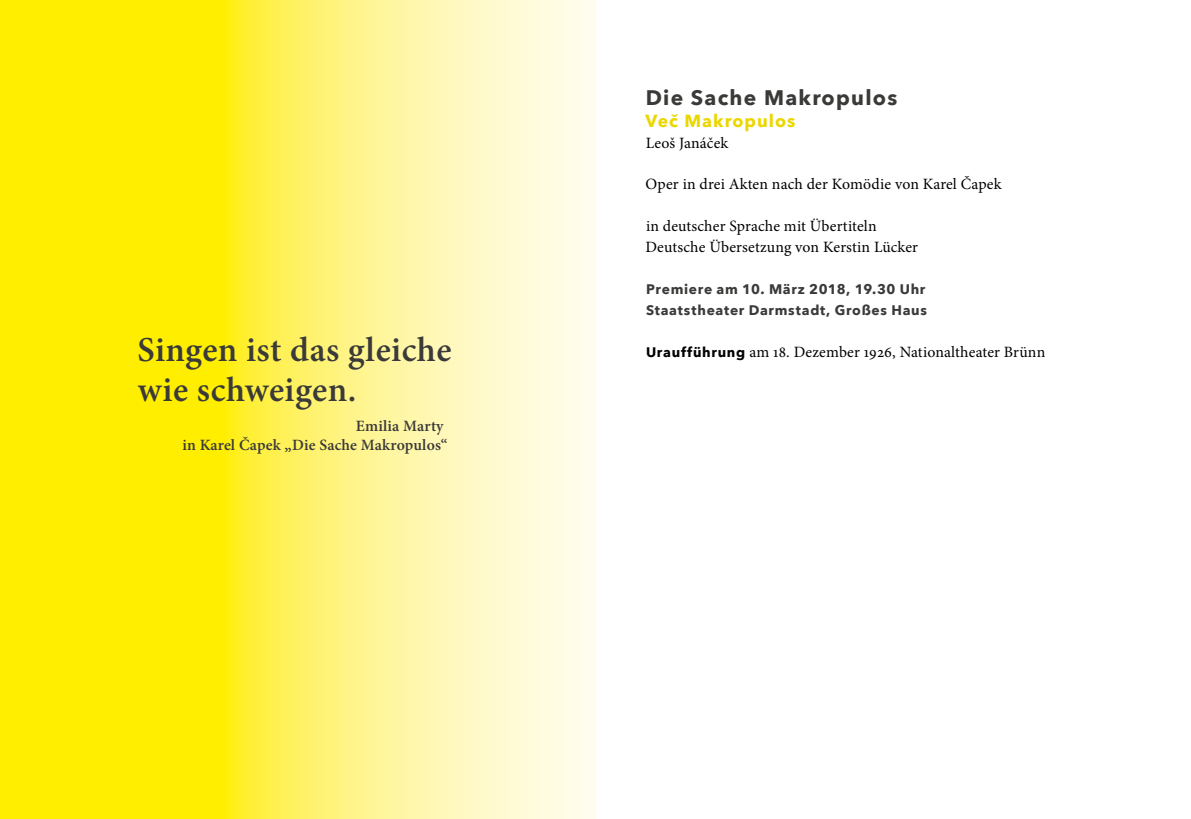
<style>
.page{position:relative;width:1191px;height:819px;background:#fff}
.page>*{position:absolute;margin:0;border:0;box-sizing:border-box;transform-origin:0 0}
.t1{font:600 35px "Minion Pro";letter-spacing:.01em;color:#3a3a39}
.t2{font:700 21px "Avenir Next";color:#3a3a39}
.t3{font:700 17.5px "Avenir Next";letter-spacing:.06em;color:#ebd700}
.t4{font:15.75px/21px "Minion Pro";letter-spacing:.01em;color:#000}
.t5{font:600 15.75px/19.2px "Minion Pro";letter-spacing:.01em;color:#3a3a39;text-align:right}
.t6{font:700 13.83px/21px "Avenir Next";letter-spacing:.05em;color:#3a3a39}
.s1{font-family:"Avenir Next";font-weight:700;font-size:13.83px}
</style>
<div class="page">
<svg style="left:0;top:0;width:595px;height:819px;background:#fff362"></svg>
<h2 class="t2" style="left:645px;top:79px;width:253px">Die Sache Makropulos</h2>
<p class="t3" style="left:645px;top:106px;width:151px">Več Makropulos</p>
<p class="t4" style="left:645px;top:133px;width:84px">Leoš Janáček</p>
<p class="t4" style="left:645px;top:174px;width:357px">Oper in drei Akten nach der Komödie von Karel Čapek</p>
<p class="t4" style="left:645px;top:216px;width:274px">in deutscher Sprache mit Übertiteln<br>Deutsche Übersetzung von Kerstin Lücker</p>
<p class="t6" style="left:646px;top:278px;width:282px">Premiere am 10. März 2018, 19.30 Uhr<br>Staatstheater Darmstadt, Großes Haus</p>
<h1 class="t1" style="left:138px;top:325px;width:315px">Singen ist das gleiche</h1>
<p class="t4" style="left:646px;top:342px;width:401px"><span class="s1">U raufführung</span> am 18. Dezember 1926, Nationaltheater Brünn</p>
<h1 class="t1" style="left:138px;top:365px;width:220px">wie schweigen.</h1>
<p class="t5" style="left:182px;top:416px;width:266px">Emilia Marty<br>in Karel Čapek „Die Sache Makropulos“</p>
</div>
